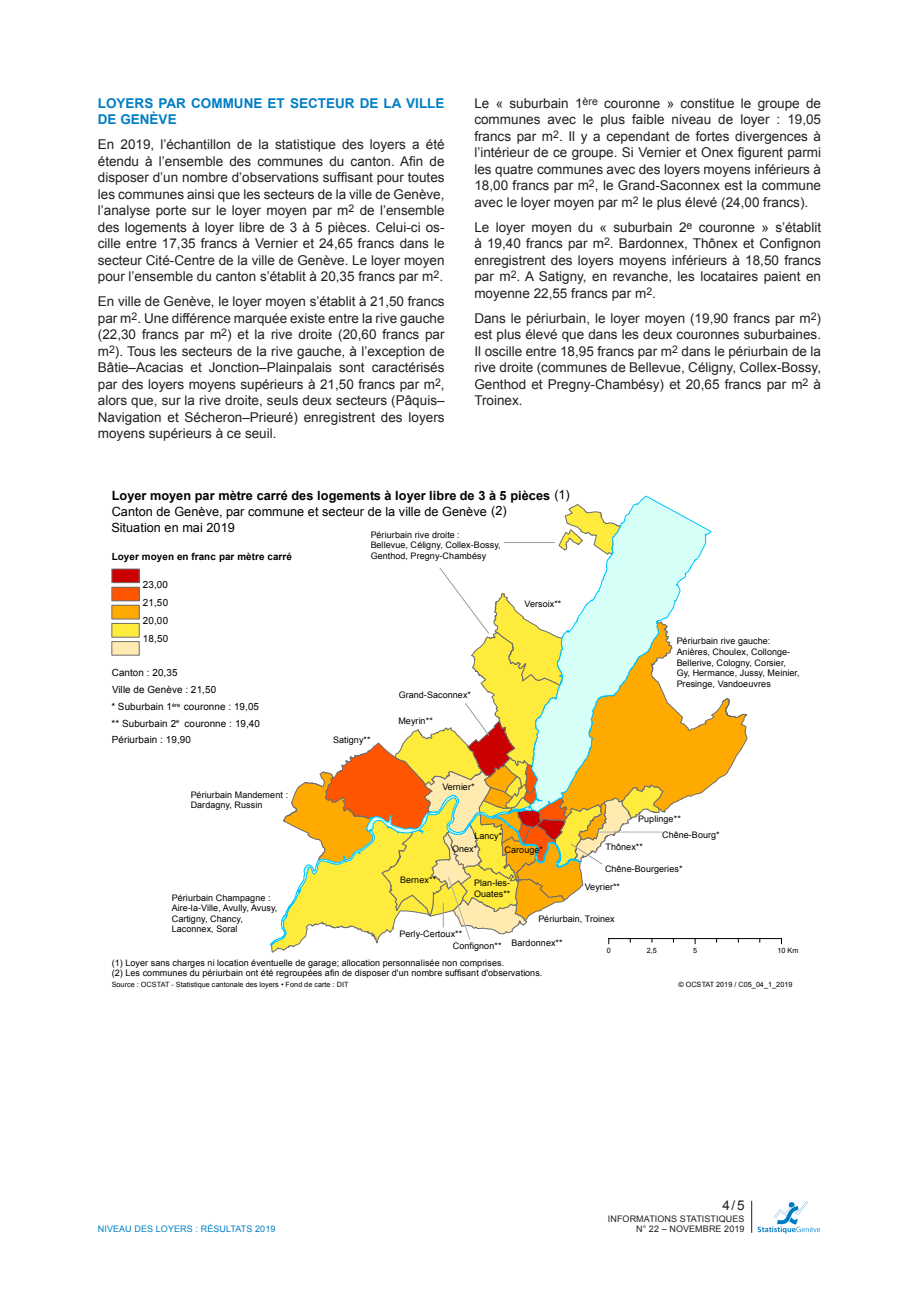
<style>
.page{position:relative;width:919px;height:1289px;background:#fff}
.page>*{position:absolute;margin:0;border:0;box-sizing:border-box;transform-origin:0 0}
.texte_-_texte_couran{font:13.5px/16.5px "Arial";color:#231f20;text-align:justify}
.texte_-_texte_couran-2{font:700 13.5px/16.5px "Arial";color:#007ec5}
.t1{font:700 12.75px/15.6px "Arial";letter-spacing:.005em;color:#000}
.t2{font:12.75px "Arial";letter-spacing:-.005em;color:#000}
.t3{font:9.9px/18.1px "Arial";color:#000;text-align:justify}
.t4{font:700 9.9px "Arial";letter-spacing:.01em;color:#000}
.t5{font:9px/10.5px "Arial";letter-spacing:.005em;color:#000}
.t6{font:9px "Arial";letter-spacing:.01em;color:#231f20}
.t7{font:9px "Arial";letter-spacing:.01em;color:#007ec5}
.t8{font:7.2px "Arial";color:#000}
.s1{font-weight:400}
</style>
<div class="page">
<svg style="left:757px;top:1201px;width:63px;height:32px"></svg>
<hr style="left:751px;top:1200px;width:1px;height:32px;background:#231f20">
<hr style="left:608px;top:938px;width:173px;height:1px;background:#000">
<div style="left:112px;top:641px;width:27px;height:14px;background:#ffebb0"></div>
<div style="left:112px;top:641px;width:27px;height:14px;border:1px solid #6e6e6e"></div>
<div style="left:112px;top:569px;width:27px;height:13px;background:#c00"></div>
<div style="left:112px;top:569px;width:27px;height:14px;border:1px solid #6e6e6e"></div>
<div style="left:112px;top:587px;width:27px;height:14px;background:#f50"></div>
<div style="left:112px;top:587px;width:27px;height:14px;border:1px solid #6e6e6e"></div>
<div style="left:112px;top:605px;width:27px;height:14px;background:#fa0"></div>
<div style="left:112px;top:605px;width:27px;height:14px;border:1px solid #6e6e6e"></div>
<div style="left:112px;top:623px;width:27px;height:14px;background:#ffeb3c"></div>
<div style="left:112px;top:623px;width:27px;height:14px;border:1px solid #6e6e6e"></div>
<svg style="left:270px;top:504px;width:477px;height:448px"></svg>
<p class="texte_-_texte_couran-2" style="left:98px;top:95px;width:348px">LOYERS PAR COMMUNE ET SECTEUR DE LA VILLE<br>DE GENÈVE</p>
<p class="texte_-_texte_couran" style="left:98px;top:136px;width:348px">En 2019, l’échantillon de la statistique des loyers a été étendu à l’ensemble des communes du canton. Afin de disposer d’un nombre d’observations suffisant pour toutes les communes ainsi que les secteurs de la ville de Genève, l’analyse porte sur le loyer moyen par m<sup>2</sup> de l’ensemble des logements à loyer libre de 3 à 5 pièces. Celui-ci os&shy;cille entre 17,35 francs à Vernier et 24,65 francs dans le secteur Cité-Centre de la ville de Genève. Le loyer moyen pour l’ensemble du canton s’établit à 20,35 francs par m<sup>2</sup>.</p>
<p class="texte_-_texte_couran" style="left:98px;top:293px;width:348px">En ville de Genève, le loyer moyen s’établit à 21,50 francs par m<sup>2</sup>. Une différence marquée existe entre la rive gauche (22,30 francs par m<sup>2</sup>) et la rive droite (20,60 francs par m<sup>2</sup>). Tous les secteurs de la rive gauche, à l’exception de Bâtie–Acacias et Jonction–Plainpalais sont caractérisés par des loyers moyens supérieurs à 21,50 francs par m<sup>2</sup>, alors que, sur la rive droite, seuls deux secteurs (Pâquis– Navigation et Sécheron–Prieuré) enregistrent des loyers moyens supérieurs à ce seuil.</p>
<p class="texte_-_texte_couran" style="left:474px;top:95px;width:348px">Le « suburbain 1<sup>ère</sup> couronne » constitue le groupe de communes avec le plus faible niveau de loyer : 19,05 francs par m<sup>2</sup>. Il y a cependant de fortes divergences à l’intérieur de ce groupe. Si Vernier et Onex figurent parmi les quatre communes avec des loyers moyens inférieurs à 18,00 francs par m<sup>2</sup>, le Grand-Saconnex est la commune avec le loyer moyen par m<sup>2</sup> le plus élevé (24,00 francs).</p>
<p class="texte_-_texte_couran" style="left:474px;top:219px;width:348px">Le loyer moyen du « suburbain 2<sup>e</sup> couronne » s’établit à 19,40 francs par m<sup>2</sup>. Bardonnex, Thônex et Confignon enregistrent des loyers moyens inférieurs à 18,50 francs par m<sup>2</sup>. A Satigny, en revanche, les locataires paient en moyenne 22,55 francs par m<sup>2</sup>.</p>
<p class="texte_-_texte_couran" style="left:474px;top:310px;width:348px">Dans le périurbain, le loyer moyen (19,90 francs par m<sup>2</sup>) est plus élevé que dans les deux couronnes suburbaines.<br>Il oscille entre 18,95 francs par m<sup>2</sup> dans le périurbain de la rive droite (communes de Bellevue, Céligny, Collex-Bossy, Genthod et Pregny-Chambésy) et 20,65 francs par m<sup>2</sup> à Troinex.</p>
<p class="t2" style="left:554px;top:486px;width:17px">(1)</p>
<p class="t1" style="left:112px;top:488px;width:440px">Loyer moyen par mètre carré des logements à loyer libre de 3 à 5 pièces<br><span class="s1">Canton de Genève, par commune et secteur de la ville de Genève (2)</span></p>
<p class="t2" style="left:111px;top:519px;width:125px">Situation en mai 2019</p>
<p class="t4" style="left:112px;top:550px;width:182px">Loyer moyen en franc par mètre carré</p>
<p class="t3" style="left:143px;top:575px;width:27px">23,00<br>21,50<br>20,00<br>18,50</p>
<p class="t3" style="left:112px;top:664px;width:67px">Canton : 20,35</p>
<p class="t3" style="left:111px;top:681px;width:150px;line-height:16.6px;text-align:left">Ville de Genève : 21,50<br>* Suburbain 1<sup>ère</sup> couronne : 19,05 ** Suburbain 2<sup>e</sup> couronne : 19,40<br>Périurbain : 19,90</p>
<p class="t5" style="left:191px;top:789px;width:99px">Périurbain Mandement :<br>Dardagny, Russin</p>
<p class="t5" style="left:172px;top:892px;width:107px">Périurbain Champagne :<br>Aire-la-Ville, Avully, Avusy,<br>Cartigny, Chancy,<br>Laconnex, Soral</p>
<p class="t5" style="left:370px;top:529px;width:131px">Périurbain rive droite :<br>Bellevue, Céligny, Collex-Bossy,<br>Genthod, Pregny-Chambésy</p>
<p class="t5" style="left:524px;top:599px;width:38px">Versoix**</p>
<p class="t5" style="left:333px;top:735px;width:39px">Satigny**</p>
<p class="t5" style="left:398px;top:689px;width:74px">Grand-Saconnex*</p>
<p class="t5" style="left:398px;top:715px;width:36px">Meyrin**</p>
<p class="t5" style="left:442px;top:781px;width:34px">Vernier*</p>
<p class="t5" style="left:474px;top:830px;width:29px">Lancy*</p>
<p class="t5" style="left:400px;top:874px;width:37px">Bernex**</p>
<p class="t5" style="left:452px;top:843px;width:27px">Onex*</p>
<p class="t5" style="left:504px;top:844px;width:40px">Carouge*</p>
<p class="t5" style="left:474px;top:877px;width:38px">Plan-les-<br>Ouates**</p>
<p class="t5" style="left:676px;top:636px;width:124px">Périurbain rive gauche:<br>Anières, Choulex, Collonge-<br>Bellerive, Cologny, Corsier,<br>Gy, Hermance, Jussy, Meinier,<br>Presinge, Vandoeuvres</p>
<p class="t5" style="left:638px;top:813px;width:44px">Puplinge**</p>
<p class="t5" style="left:662px;top:829px;width:59px">Chêne-Bourg*</p>
<p class="t5" style="left:605px;top:863px;width:79px">Chêne-Bourgeries*</p>
<p class="t5" style="left:605px;top:842px;width:39px">Thônex**</p>
<p class="t5" style="left:584px;top:881px;width:37px">Veyrier**</p>
<p class="t5" style="left:399px;top:929px;width:64px">Perly-Certoux**</p>
<p class="t5" style="left:453px;top:940px;width:50px">Confignon**</p>
<p class="t5" style="left:538px;top:913px;width:78px">Périurbain, Troinex</p>
<p class="t5" style="left:511px;top:938px;width:52px">Bardonnex**</p>
<p class="t8" style="left:606px;top:945px;width:6px">0</p>
<p class="t8" style="left:693px;top:945px;width:6px">5</p>
<p class="t8" style="left:646px;top:945px;width:11px">2,5</p>
<p class="t8" style="left:787px;top:945px;width:6px">K</p>
<p class="t8" style="left:777px;top:945px;width:23px">10 m</p>
<p class="t5" style="left:112px;top:957px;width:394px">(1) Loyer sans charges ni location éventuelle de garage; allocation personnalisée non comprises.</p>
<p class="t5" style="left:112px;top:967px;width:432px">(2) Les communes du périurbain ont été regroupées afin de disposer d'un nombre suffisant d'observations.</p>
<p class="t8" style="left:112px;top:980px;width:238px">Source : OCSTAT - Statistique cantonale des loyers • Fond de carte : DIT</p>
<p class="t8" style="left:678px;top:980px;width:115px">© OCSTAT 2019 / C05_04_1_2019</p>
<p class="texte_-_texte_couran" style="left:722px;top:1196px;width:24px">4/5</p>
<p class="t6" style="left:607px;top:1212px;width:138px">INFORMATIONS STATISTIQUES</p>
<p class="t7" style="left:98px;top:1223px;width:179px">NIVEAU DES LOYERS : RÉSULTATS 2019</p>
<p class="t6" style="left:636px;top:1223px;width:110px">N° 22 – NOVEMBRE 2019</p>
</div>
